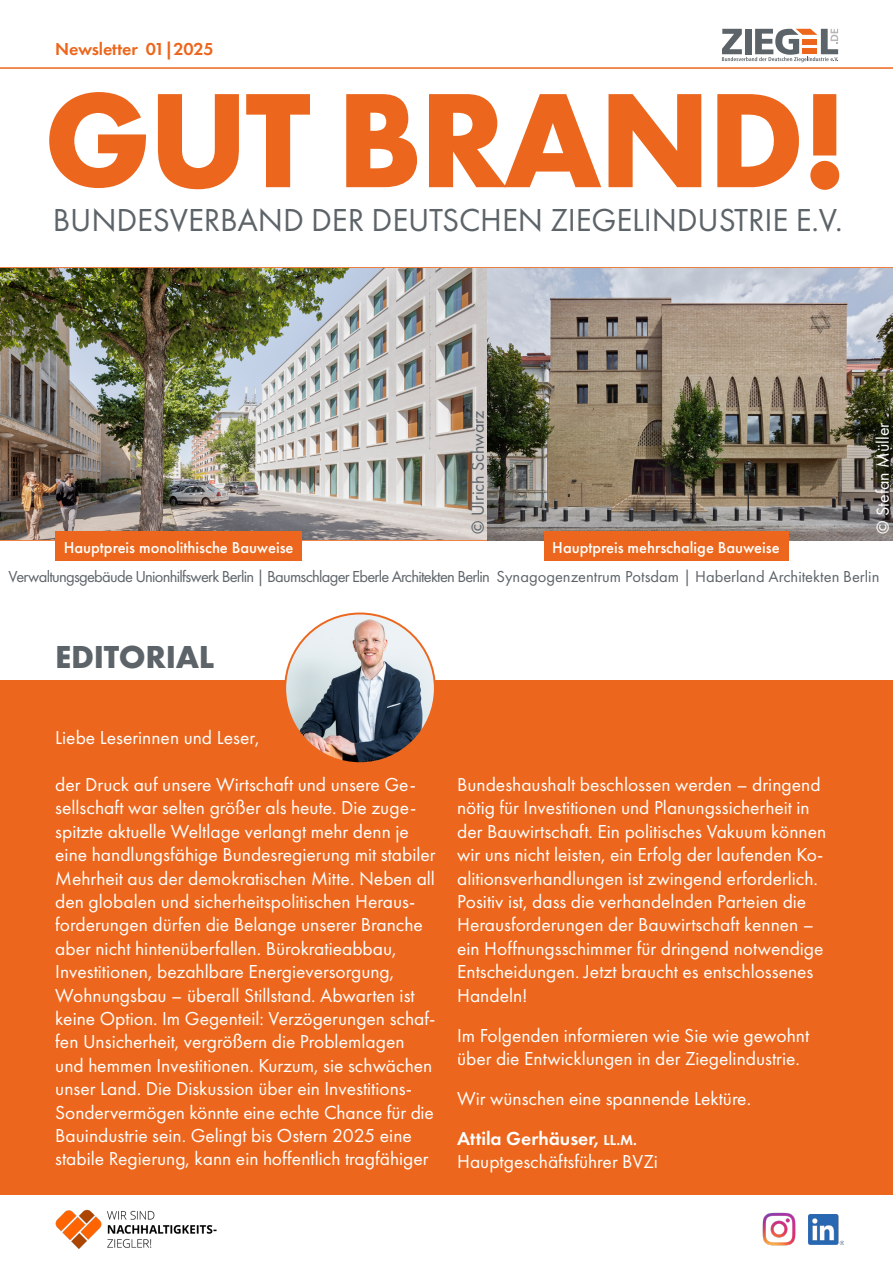
<style>
.page{position:relative;width:893px;height:1263px;background:#fff}
.page>*{position:absolute;margin:0;border:0;box-sizing:border-box;transform-origin:0 0}
.t1{font:700 139.5px "Futura PT";letter-spacing:-.025em;color:#ec671d}
.t2{font:33px "Futura PT";letter-spacing:-.005em;color:#5d6469}
.t3{font:700 33px "Futura PT";letter-spacing:-.01em;color:#5d6469}
.t4{font:19.5px/23.4px "Futura PT";color:#fff}
.t5{font:600 18px "Futura PT";letter-spacing:-.01em;color:#ec671d}
.t6{font:18px "Futura PT";color:#5d6469}
.t7{font:18px "Futura PT";color:#fff}
.t8{font:16.5px "Futura PT";letter-spacing:-.045em;color:#5d6469}
.t9{font:500 16.5px "Futura PT";color:#fff}
.s1{font-weight:600}
.s2{font-weight:600;font-size:15px}
</style>
<div class="page">
<div style="left:0;top:680px;width:893px;height:515px;background:#ec671d"></div>
<svg style="left:722px;top:29px;width:116px;height:33px"></svg>
<img style="left:762px;top:1212px;width:34px;height:34px">
<img style="left:808px;top:1214px;width:36px;height:30px">
<img style="left:285px;top:613px;width:150px;height:150px;border-radius:75px">
<img style="left:55px;top:1209px;width:162px;height:40px">
<hr style="left:0;top:67px;width:893px;height:2px;background:#ec671d">
<hr style="left:0;top:267px;width:893px;height:2px;background:#ec671d">
<hr style="left:0;top:539px;width:893px;height:2px;background:#ec671d">
<img style="left:0;top:269px;width:893px;height:271px">
<div style="left:55px;top:532px;width:247px;height:29px;background:#ec671d"></div>
<div style="left:544px;top:532px;width:244px;height:29px;background:#ec671d"></div>
<p class="t5" style="left:55px;top:38px;width:160px">Newsletter 01|2025</p>
<h1 class="t1" style="left:44px;top:51px;width:806px">GUT BRAND!</h1>
<h2 class="t2" style="left:53px;top:201px;width:791px">BUNDESVERBAND DER DEUTSCHEN ZIEGELINDUSTRIE E.V.</h2>
<p class="t6" style="left:467px;top:534px;width:125px;rotate:-90deg">© Ulrich Schwarz</p>
<p class="t7" style="left:872px;top:534px;width:113px;rotate:-90deg">© Stefan Müller</p>
<p class="t9" style="left:64px;top:537px;width:231px">Hauptpreis monolithische Bauweise</p>
<p class="t9" style="left:552px;top:537px;width:229px">Hauptpreis mehrschalige Bauweise</p>
<p class="t8" style="left:9px;top:567px;width:872px">Verwaltungsgebäude Unionhilfswerk Berlin | Baumschlager Eberle Architekten Berlin Synagogenzentrum Potsdam | Haberland Architekten Berlin</p>
<h2 class="t3" style="left:55px;top:635px;width:161px">EDITORIAL</h2>
<p class="t4" style="left:55px;top:726px;width:206px">Liebe Leserinnen und Leser,</p>
<p class="t4" style="left:55px;top:773px;width:382px">der Druck auf unsere Wirtschaft und unsere Ge&shy;sellschaft war selten größer als heute. Die zuge&shy;spitzte aktuelle Weltlage verlangt mehr denn je eine handlungsfähige Bundesregierung mit stabiler Mehrheit aus der demokratischen Mitte. Neben all den globalen und sicherheitspolitischen Heraus&shy;forderungen dürfen die Belange unserer Branche aber nicht hintenüberfallen. Bürokratieabbau, Investitionen, bezahlbare Energieversorgung, Wohnungsbau – überall Stillstand. Abwarten ist keine Option. Im Gegenteil: Verzögerungen schaf&shy;fen Unsicherheit, vergrößern die Problemlagen und hemmen Investitionen. Kurzum, sie schwächen unser Land. Die Diskussion über ein Investitions-Sondervermögen könnte eine echte Chance für die Bauindustrie sein. Gelingt bis Ostern 2025 eine stabile Regierung, kann ein hoffentlich tragfähiger</p>
<p class="t4" style="left:457px;top:773px;width:371px">Bundeshaushalt beschlossen werden – dringend nötig für Investitionen und Planungssicherheit in der Bauwirtschaft. Ein politisches Vakuum können wir uns nicht leisten, ein Erfolg der laufenden Ko&shy;alitionsverhandlungen ist zwingend erforderlich.<br>Positiv ist, dass die verhandelnden Parteien die Herausforderungen der Bauwirtschaft kennen – ein Hoffnungsschimmer für dringend notwendige Entscheidungen. Jetzt braucht es entschlossenes Handeln!</p>
<p class="t4" style="left:457px;top:1023px;width:354px">Im Folgenden informieren wie Sie wie gewohnt über die Entwicklungen in der Ziegelindustrie.</p>
<p class="t4" style="left:457px;top:1078px;width:295px;line-height:39.9px">Wir wünschen eine spannende Lektüre.<br><span class="s1">Attila Gerhäuser,</span> <span class="s2">LL.M.</span></p>
<p class="t4" style="left:457px;top:1150px;width:202px">Hauptgeschäftsführer BVZi</p>
</div>
